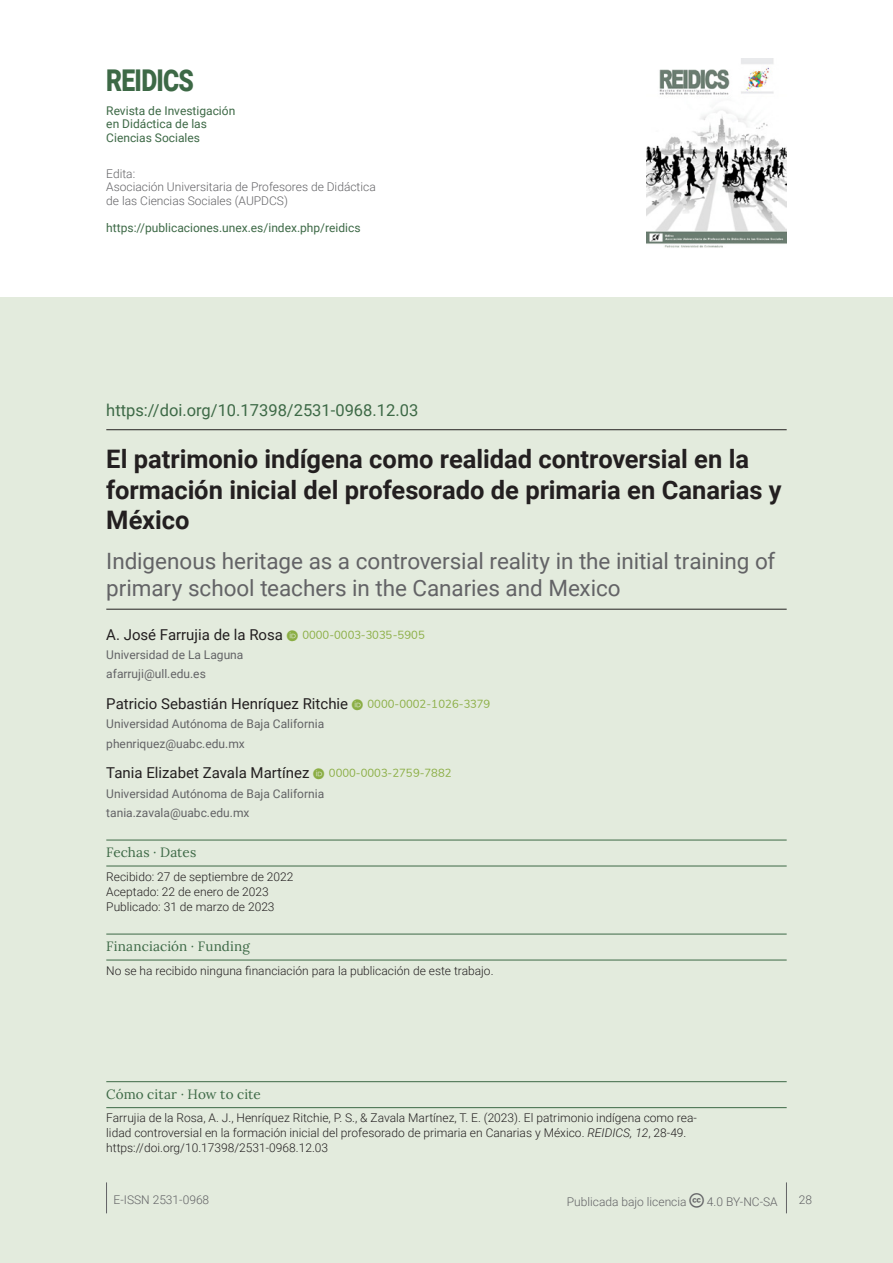
<style>
.page{position:relative;width:893px;height:1263px;background:#fff}
.page>*{position:absolute;margin:0;border:0;box-sizing:border-box;transform-origin:0 0}
.t1{font:900 30px "Roboto";letter-spacing:-.03em;color:#3d6946;scale:.82 1}
.sps_titulo_original{font:700 25.5px/30.6px "Roboto";color:#231f20}
.sps_titulo_traduc{font:22.5px/27px "Roboto";letter-spacing:-.005em;color:#636366}
.sps_doi{font:16.5px "Roboto";color:#3d6946}
.sps_autores{font:15px "Roboto";color:#231f20}
.sps_autor_1{font:15px "Roboto";color:#231f20}
.sps_titulo_metadatos{font:13.5px "Lora";letter-spacing:.01em;color:#3d6946}
.sps_texto_metadatos{font:300 12px/15px "Roboto";color:#231f20}
.sps_afiliaciones{font:12px "Roboto";color:#636366}
.t2{font:300 12px/13.5px "Roboto";color:#636366}
.t3{font:12px/13.5px "Roboto";color:#3d6946}
.sps_fechas{font:300 12px "Roboto";color:#231f20}
.sps_autor_1-2{font:11.25px "Font Awesome 5 Brands";color:#8bae44}
.s1{color:#8bae44}
.s2{font-style:italic}
</style>
<div class="page">
<div style="left:0;top:298px;width:893px;height:965px;background:#e3ebdd"></div>
<hr style="left:106px;top:1182px;width:1px;height:31px;background:#636366">
<hr style="left:786px;top:1182px;width:1px;height:31px;background:#636366">
<hr style="left:106px;top:1081px;width:681px;height:1px;background:#3d6946">
<hr style="left:106px;top:1107px;width:681px;height:1px;background:#3d6946">
<hr style="left:106px;top:429px;width:681px;height:1px;background:#231f20">
<hr style="left:106px;top:609px;width:681px;height:1px;background:#231f20">
<hr style="left:106px;top:840px;width:681px;height:1px;background:#3d6946">
<hr style="left:106px;top:866px;width:681px;height:1px;background:#3d6946">
<hr style="left:106px;top:934px;width:681px;height:1px;background:#3d6946">
<hr style="left:106px;top:960px;width:681px;height:1px;background:#3d6946">
<img style="left:646px;top:58px;width:141px;height:190px">
<h1 class="t1" style="left:106px;top:60px;width:108px">REIDICS</h1>
<p class="t3" style="left:106px;top:103px;width:131px">Revista de Investigación en Didáctica de las<br>Ciencias Sociales</p>
<p class="t2" style="left:106px;top:167px;width:271px">Edita:<br>Asociación Universitaria de Profesores de Didáctica de las Ciencias Sociales (AUPDCS)</p>
<p class="t3" style="left:106px;top:221px;width:256px">https://publicaciones.unex.es/index.php/reidics</p>
<p class="sps_doi" style="left:106px;top:399px;width:313px">https://doi.org/10.17398/2531-0968.12.03</p>
<p class="sps_titulo_original" style="left:106px;top:443px;width:677px">El patrimonio indígena como realidad controversial en la formación inicial del profesorado de primaria en Canarias y<br>México</p>
<p class="sps_titulo_traduc" style="left:106px;top:547px;width:670px">Indigenous heritage as a controversial reality in the initial training of primary school teachers in the Canaries and Mexico</p>
<p class="sps_autor_1" style="left:106px;top:624px;width:193px">A. José Farrujia de la Rosa <span class="s1">□</span></p>
<p class="sps_autor_1-2" style="left:354px;top:630px;width:33px">✓✓✓</p>
<p class="sps_afiliaciones" style="left:106px;top:646px;width:139px">Universidad de La Laguna</p>
<p class="sps_afiliaciones" style="left:106px;top:665px;width:101px">afarruji@ull.edu.es</p>
<p class="sps_autores" style="left:106px;top:693px;width:258px">Patricio Sebastián Henríquez Ritchie <span class="s1">□</span></p>
<p class="sps_afiliaciones" style="left:106px;top:715px;width:219px">Universidad Autónoma de Baja California</p>
<p class="sps_afiliaciones" style="left:106px;top:735px;width:140px">phenriquez@uabc.edu.mx</p>
<p class="sps_autores" style="left:106px;top:762px;width:220px">Tania Elizabet Zavala Martínez <span class="s1">□</span></p>
<p class="sps_afiliaciones" style="left:106px;top:785px;width:219px">Universidad Autónoma de Baja California</p>
<p class="sps_afiliaciones" style="left:106px;top:804px;width:145px">tania.zavala@uabc.edu.mx</p>
<p class="sps_titulo_metadatos" style="left:106px;top:842px;width:92px">Fechas · Dates</p>
<p class="sps_fechas" style="left:106px;top:868px;width:189px">Recibido: 27 de septiembre de 2022</p>
<p class="sps_fechas" style="left:106px;top:883px;width:164px">Aceptado: 22 de enero de 2023</p>
<p class="sps_fechas" style="left:106px;top:898px;width:170px">Publicado: 31 de marzo de 2023</p>
<p class="sps_titulo_metadatos" style="left:106px;top:936px;width:145px">Financiación · Funding</p>
<p class="sps_texto_metadatos" style="left:106px;top:962px;width:389px">No se ha recibido ninguna financiación para la publicación de este trabajo.</p>
<p class="sps_titulo_metadatos" style="left:106px;top:1084px;width:156px">Cómo citar · How to cite</p>
<p class="sps_texto_metadatos" style="left:106px;top:1110px;width:592px">Farrujia de la Rosa, A. J., Henríquez Ritchie, P. S., &amp; Zavala Martínez, T. E. (2023). El patrimonio indígena como rea&shy;lidad controversial en la formación inicial del profesorado de primaria en Canarias y México. <span class="s2">REIDICS, 12</span>, 28-49. https://doi.org/10.17398/2531-0968.12.03</p>
<p class="t2" style="left:114px;top:1192px;width:97px">E-ISSN 2531-0968</p>
<p class="t2" style="left:567px;top:1194px;width:212px">Publicada bajo licencia ▼❖□□■▲ 4.0 BY-NC-SA</p>
<p class="t2" style="left:799px;top:1192px;width:15px">28</p>
</div>
